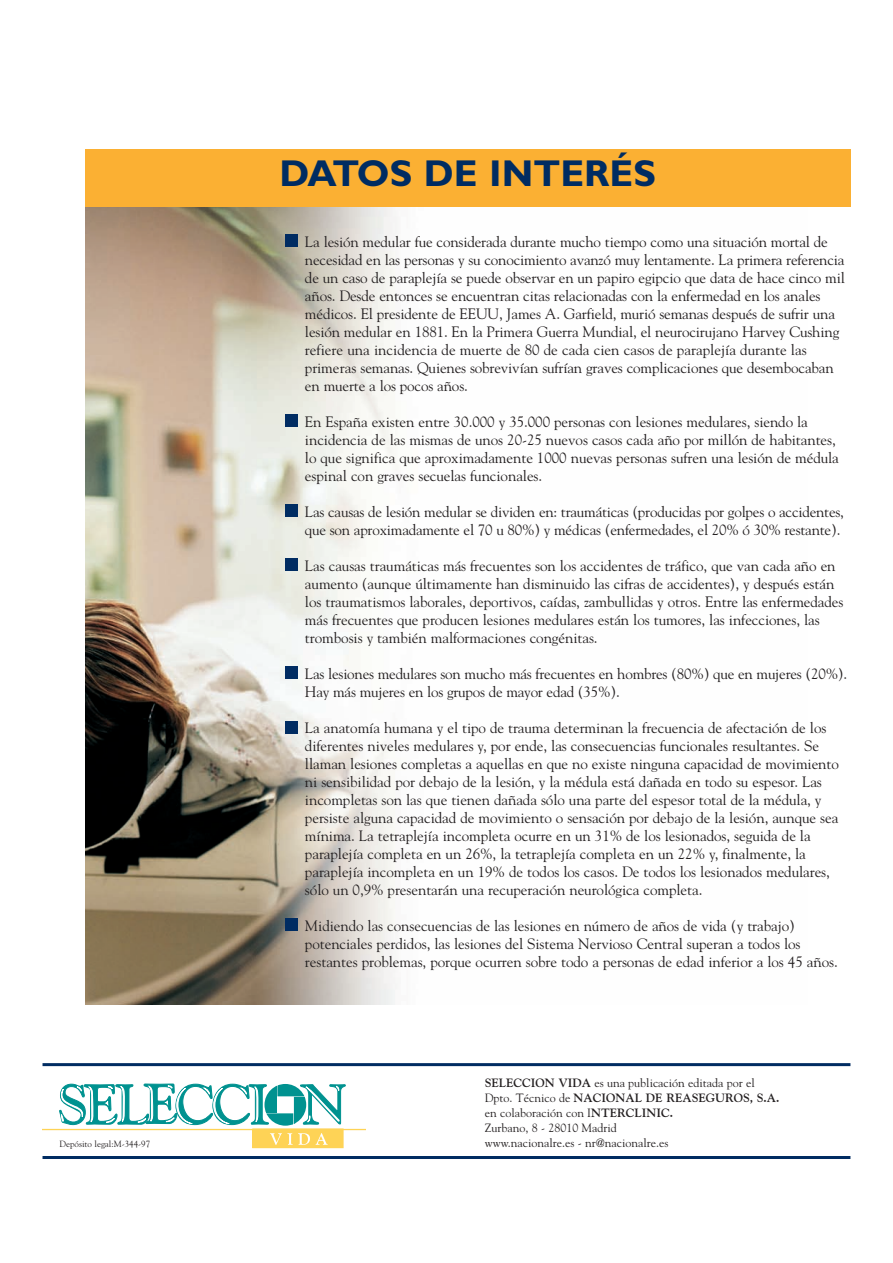
<style>
.page{position:relative;width:893px;height:1263px;background:#fff}
.page>*{position:absolute;margin:0;border:0;box-sizing:border-box;transform-origin:0 0}
.t1{font:700 37.5px "Gill Sans";color:#002c62}
.t2{font:15px/18px "Goudy";letter-spacing:-.005em;color:#231f20}
.t3{font:12px/15px "Goudy";color:#231f20}
.t4{font:9px "Goudy";color:#231f20}
.s1{font-weight:700}
</style>
<div class="page">
<img style="left:85px;top:206px;width:723px;height:798px">
<div style="left:253px;top:1129px;width:90px;height:19px;background:#fed356"></div>
<svg style="left:59px;top:1084px;width:287px;height:42px"></svg>
<svg style="left:270px;top:1133px;width:58px;height:12px"></svg>
<hr style="left:43px;top:1129px;width:323px;height:1px;background:#fed356">
<hr style="left:43px;top:1156px;width:807px;height:3px;background:#002c62">
<hr style="left:43px;top:1063px;width:807px;height:3px;background:#002c62">
<div style="left:85px;top:149px;width:765px;height:57px;background:#fbb033"></div>
<div style="left:285px;top:234px;width:13px;height:13px;background:#002c62"></div>
<div style="left:285px;top:414px;width:13px;height:13px;background:#002c62"></div>
<div style="left:285px;top:504px;width:13px;height:13px;background:#002c62"></div>
<div style="left:285px;top:558px;width:13px;height:13px;background:#002c62"></div>
<div style="left:285px;top:666px;width:13px;height:13px;background:#002c62"></div>
<div style="left:285px;top:721px;width:13px;height:13px;background:#002c62"></div>
<div style="left:285px;top:918px;width:13px;height:13px;background:#002c62"></div>
<h1 class="t1" style="left:280px;top:159px;width:378px">DATOS DE INTERÉS</h1>
<p class="t2" style="left:305px;top:233px;width:541px">La lesión medular fue considerada durante mucho tiempo como una situación mortal de necesidad en las personas y su conocimiento avanzó muy lentamente. La primera referencia de un caso de paraplejía se puede observar en un papiro egipcio que data de hace cinco mil años. Desde entonces se encuentran citas relacionadas con la enfermedad en los anales médicos. El presidente de EEUU, James A. Garfield, murió semanas después de sufrir una lesión medular en 1881. En la Primera Guerra Mundial, el neurocirujano Harvey Cushing refiere una incidencia de muerte de 80 de cada cien casos de paraplejía durante las primeras semanas. Quienes sobrevivían sufrían graves complicaciones que desembocaban en muerte a los pocos años.</p>
<p class="t2" style="left:305px;top:413px;width:535px">En España existen entre 30.000 y 35.000 personas con lesiones medulares, siendo la incidencia de las mismas de unos 20-25 nuevos casos cada año por millón de habitantes, lo que significa que aproximadamente 1000 nuevas personas sufren una lesión de médula espinal con graves secuelas funcionales.</p>
<p class="t2" style="left:305px;top:503px;width:540px">Las causas de lesión medular se dividen en: traumáticas (producidas por golpes o accidentes, que son aproximadamente el 70 u 80%) y médicas (enfermedades, el 20% ó 30% restante).</p>
<p class="t2" style="left:305px;top:557px;width:540px">Las causas traumáticas más frecuentes son los accidentes de tráfico, que van cada año en aumento (aunque últimamente han disminuido las cifras de accidentes), y después están los traumatismos laborales, deportivos, caídas, zambullidas y otros. Entre las enfermedades más frecuentes que producen lesiones medulares están los tumores, las infecciones, las trombosis y también malformaciones congénitas.</p>
<p class="t2" style="left:305px;top:665px;width:544px">Las lesiones medulares son mucho más frecuentes en hombres (80%) que en mujeres (20%).<br>Hay más mujeres en los grupos de mayor edad (35%).</p>
<p class="t2" style="left:305px;top:719px;width:535px">La anatomía humana y el tipo de trauma determinan la frecuencia de afectación de los diferentes niveles medulares y, por ende, las consecuencias funcionales resultantes. Se llaman lesiones completas a aquellas en que no existe ninguna capacidad de movimiento ni sensibilidad por debajo de la lesión, y la médula está dañada en todo su espesor. Las incompletas son las que tienen dañada sólo una parte del espesor total de la médula, y persiste alguna capacidad de movimiento o sensación por debajo de la lesión, aunque sea mínima. La tetraplejía incompleta ocurre en un 31% de los lesionados, seguida de la paraplejía completa en un 26%, la tetraplejía completa en un 22% y, finalmente, la paraplejía incompleta en un 19% de todos los casos. De todos los lesionados medulares, sólo un 0,9% presentarán una recuperación neurológica completa.</p>
<p class="t2" style="left:305px;top:917px;width:534px">Midiendo las consecuencias de las lesiones en número de años de vida (y trabajo) potenciales perdidos, las lesiones del Sistema Nervioso Central superan a todos los restantes problemas, porque ocurren sobre todo a personas de edad inferior a los 45 años.</p>
<p class="t3" style="left:485px;top:1076px;width:296px"><span class="s1">SELECCION VIDA</span> es una publicación editada por el Dpto. Técnico de <span class="s1">NACIONAL DE REASEGUROS, S.A. </span>en colaboración con I<span class="s1">NTERCLINIC.<br></span>Zurbano, 8 - 28010 Madrid</p>
<p class="t4" style="left:60px;top:1139px;width:92px">Depósito legal:M-344-97</p>
<p class="t3" style="left:485px;top:1136px;width:185px">www.nacionalre.es - nr@nacionalre.es</p>
</div>
